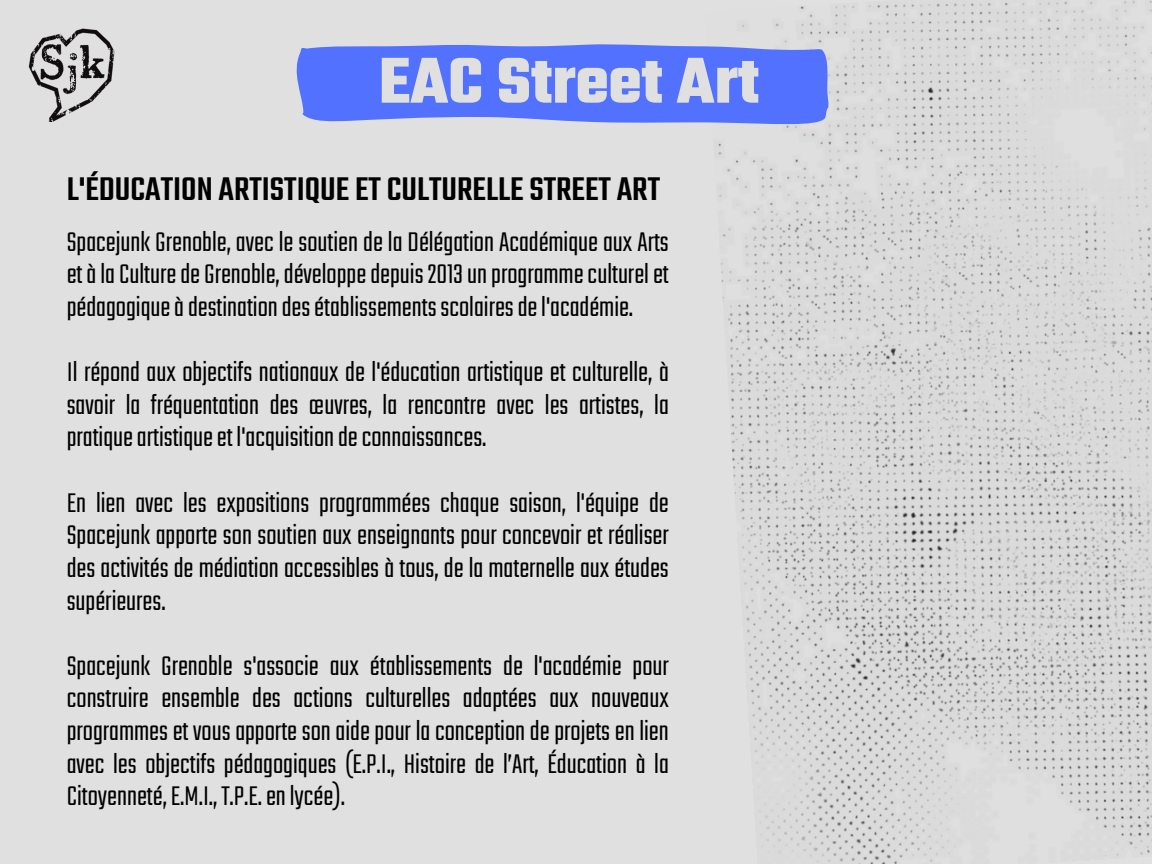
<style>
.page{position:relative;width:1152px;height:864px;background:#e0e0e0}
.page>*{position:absolute;margin:0;border:0;box-sizing:border-box;transform-origin:0 0}
.t1{font:700 69.9px "Teko";color:#e0e0e0}
.t2{font:500 36px "Teko";color:#000}
.t3{font:300 30px/32.7px "Teko";color:#000;text-align:justify}
</style>
<div class="page">
<img style="left:718px;top:0;width:434px;height:864px">
<svg style="left:296px;top:33px;width:536px;height:107px;fill:#5271ff"></svg>
<img style="left:28px;top:28px;width:87px;height:94px">
<p class="t1" style="left:379px;top:36px;width:382px">EAC Street Art</p>
<p class="t2" style="left:67px;top:165px;width:595px">L'ÉDUCATION ARTISTIQUE ET CULTURELLE STREET ART</p>
<p class="t3" style="left:67px;top:227px;width:604px">Spacejunk Grenoble, avec le soutien de la Délégation Académique aux Arts etàlaCulturedeGrenoble,développedepuis2013unprogrammeculturelet pédagogiqueàdestinationdesétablissementsscolairesdel'académie.</p>
<p class="t3" style="left:67px;top:358px;width:604px">Il répond aux objectifs nationaux de l'éducation artistique et culturelle, à savoir la fréquentation des œuvres, la rencontre avec les artistes, la pratiqueartistiqueet l'acquisitiondeconnaissances.</p>
<h1 class="t3" style="left:67px;top:488px;width:604px">En lien avec les expositions programmées chaque saison, l'équipe de Spacejunk apporte son soutien aux enseignants pour concevoir et réaliser des activités de médiation accessibles à tous, de la maternelle aux études supérieures.</h1>
<h2 class="t3" style="left:67px;top:651px;width:604px">Spacejunk Grenoble s'associe aux établissements de l'académie pour construire ensemble des actions culturelles adaptées aux nouveaux programmes et vous apporte son aide pour la conception de projets en lien avec les objectifs pédagogiques (E.P.I., Histoire de l’Art, Éducation à la Citoyenneté,E.M.I.,T.P.E.enlycée).</h2>
</div>
